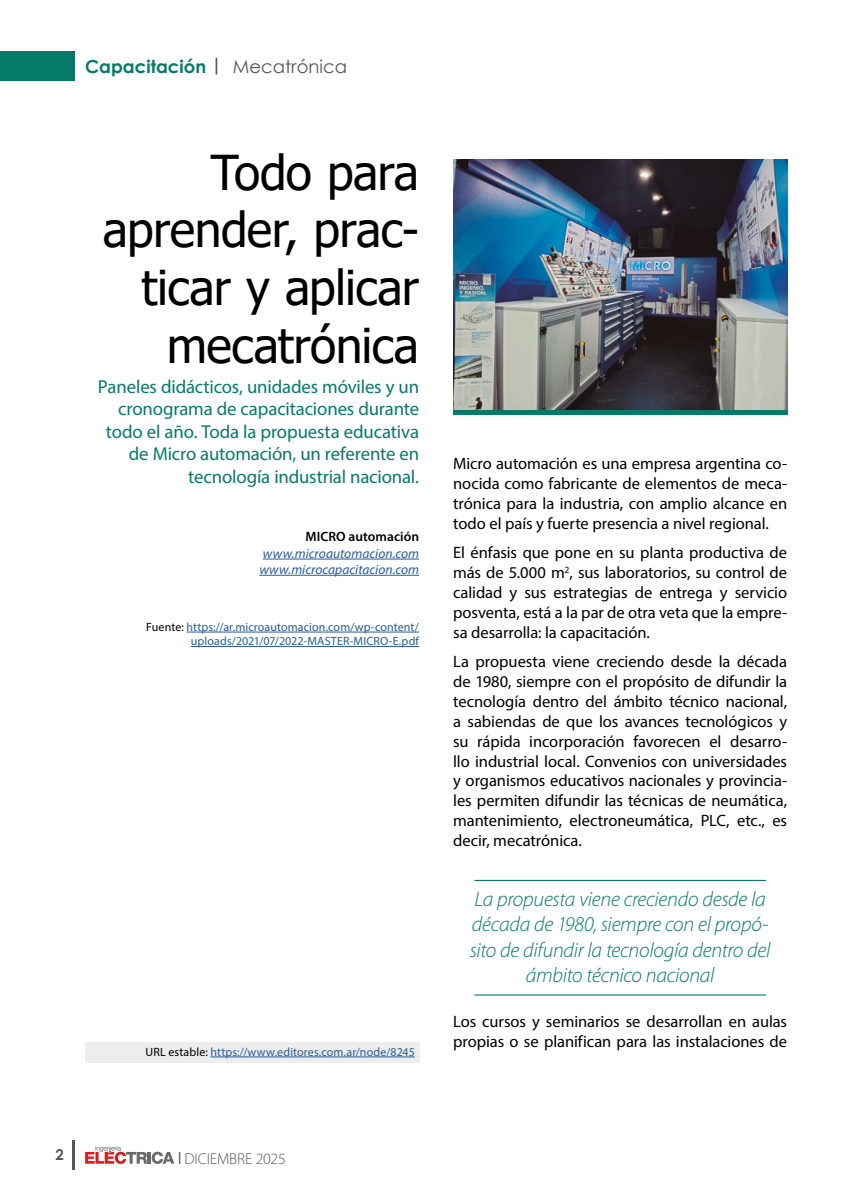
<style>
.page{position:relative;width:851px;height:1191px;background:#fff}
.page>*{position:absolute;margin:0;border:0;box-sizing:border-box;transform-origin:0 0}
.t1{font:48px/57.6px "Tahoma";letter-spacing:-.01em;color:#000;text-align:right}
.t2{font:italic 300 21px/25.2px "Myriad Pro";letter-spacing:-.015em;color:#067a69;text-align:center}
.t3{font:18.75px/22.5px "Myriad Pro";letter-spacing:-.01em;color:#067a69;text-align:right}
.t4{font:700 18px "Century Gothic";color:#067a69}
.t5{font:16.5px/19.8px "Myriad Pro";letter-spacing:-.005em;color:#000;text-align:justify}
.t6{font:300 15.75px "Myriad Pro";letter-spacing:-.005em;color:#575756}
.t7{font:700 15px "Century Gothic";color:#575756}
.t8{font:italic 13.5px/16.2px "Myriad Pro";letter-spacing:.005em;color:#275b9b}
.t9{font:600 13.5px "Myriad Pro";letter-spacing:.005em;color:#000}
.t10{font:12px/14.4px "Myriad Pro";letter-spacing:.005em;color:#275b9b;text-align:right}
.s1{color:#36454f}
.s2{font-weight:400;color:#575756}
.s3{color:#000}
</style>
<div class="page">
<hr style="left:72px;top:1140px;width:2px;height:29px;background:#575756">
<svg style="left:85px;top:1145px;width:89px;height:19px"></svg>
<div style="left:0;top:51px;width:74px;height:30px;background:#067a69"></div>
<div style="left:85px;top:1042px;width:334px;height:21px;background:#ededed"></div>
<hr style="left:210px;top:1056px;width:205px;height:1px;background:#275b9b">
<hr style="left:263px;top:559px;width:156px;height:1px;background:#275b9b">
<hr style="left:259px;top:575px;width:160px;height:1px;background:#275b9b">
<hr style="left:186px;top:632px;width:233px;height:1px;background:#275b9b">
<hr style="left:191px;top:646px;width:228px;height:1px;background:#275b9b">
<hr style="left:474px;top:880px;width:291px;height:1px;background:#067a69">
<hr style="left:474px;top:994px;width:291px;height:1px;background:#067a69">
<img style="left:453px;top:160px;width:334px;height:250px">
<hr style="left:453px;top:410px;width:334px;height:4px;background:#067a69">
<p class="t4" style="left:85px;top:52px;width:263px">Capacitación <span class="s1">|</span> <span class="s2">Mecatrónica</span></p>
<h1 class="t1" style="left:103px;top:146px;width:317px">Todo para aprender, prac&shy;ticar y aplicar mecatrónica</h1>
<p class="t3" style="left:98px;top:375px;width:322px">Paneles didácticos, unidades móviles y un cronograma de capacitaciones durante todo el año. Toda la propuesta educativa de Micro automación, un referente en tecnología industrial nacional.</p>
<p class="t9" style="left:305px;top:528px;width:115px">MICRO automación</p>
<p class="t8" style="left:259px;top:545px;width:161px">www.microautomacion.com www.microcapacitacion.com</p>
<p class="t10" style="left:146px;top:619px;width:274px"><span class="s3">Fuente:</span> https://ar.microautomacion.com/wp-content/ uploads/2021/07/2022-MASTER-MICRO-E.pdf</p>
<p class="t10" style="left:146px;top:1044px;width:271px"><span class="s3">URL estable:</span> https://www.editores.com.ar/node/8245</p>
<p class="t5" style="left:453px;top:453px;width:335px">Micro automación es una empresa argentina co&shy;nocida como fabricante de elementos de meca&shy;trónica para la industria, con amplio alcance en todo el país y fuerte presencia a nivel regional.</p>
<p class="t5" style="left:453px;top:542px;width:335px">El énfasis que pone en su planta productiva de más de 5.000 m<sup>2</sup>, sus laboratorios, su control de calidad y sus estrategias de entrega y servicio posventa, está a la par de otra veta que la empre&shy;sa desarrolla: la capacitación.</p>
<p class="t5" style="left:453px;top:652px;width:335px">La propuesta viene creciendo desde la década de 1980, siempre con el propósito de difundir la tecnología dentro del ámbito técnico nacional, a sabiendas de que los avances tecnológicos y su rápida incorporación favorecen el desarro&shy;llo industrial local. Convenios con universidades y organismos educativos nacionales y provincia&shy;les permiten difundir las técnicas de neumática, mantenimiento, electroneumática, PLC, etc., es decir, mecatrónica.</p>
<p class="t2" style="left:469px;top:887px;width:302px">La propuesta viene creciendo desde la década de 1980, siempre con el propó&shy;sito de difundir la tecnología dentro del ámbito técnico nacional</p>
<p class="t5" style="left:453px;top:1011px;width:335px">Los cursos y seminarios se desarrollan en aulas propias o se planifican para las instalaciones de</p>
<p class="t7" style="left:55px;top:1143px;width:10px">2</p>
<p class="t6" style="left:178px;top:1149px;width:109px"><sup>|</sup> DICIEMBRE 2025</p>
</div>
